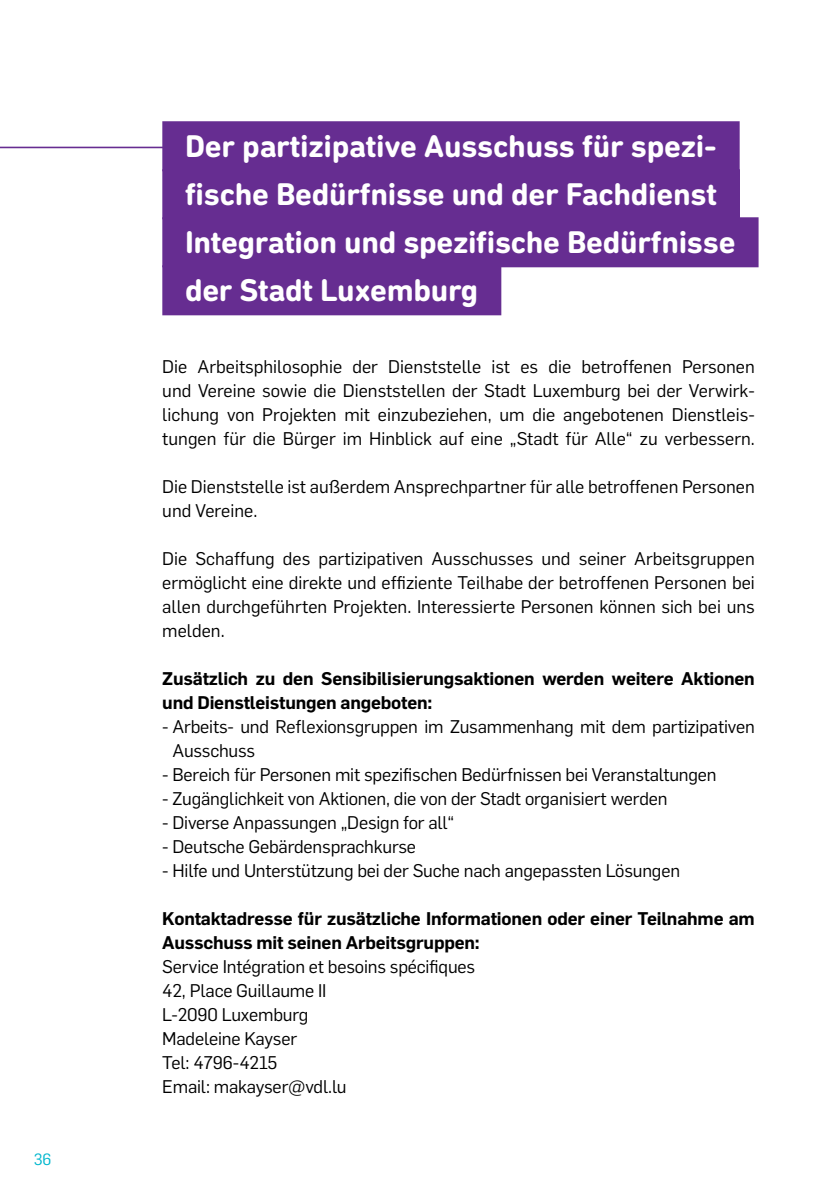
<style>
.page{position:relative;width:840px;height:1191px;background:#fff}
.page>*{position:absolute;margin:0;border:0;box-sizing:border-box;transform-origin:0 0}
.head_justifie{font:700 32px "DIN Next Rounded LT Pro";letter-spacing:-.01em;color:#fff}
.sous-titre{font:18px/24px "Flama";color:#000;text-align:justify}
.intro{font:18px/24px "Flama";letter-spacing:-.01em;color:#000}
.intro-2{font:600 18px/24px "Flama";letter-spacing:-.01em;color:#000}
.t1{font:16px "Flama";color:#00b7ce}
</style>
<div class="page">
<hr style="left:0;top:147px;width:163px;height:1px;background:#662d91">
<div style="left:162px;top:121px;width:577px;height:50px;background:#662d91"></div>
<div style="left:162px;top:169px;width:577px;height:50px;background:#662d91"></div>
<div style="left:162px;top:217px;width:596px;height:50px;background:#662d91"></div>
<div style="left:162px;top:265px;width:339px;height:50px;background:#662d91"></div>
<p class="t1" style="left:34px;top:1147px;width:19px">36</p>
<p class="head_justifie" style="left:185px;top:127px;width:533px">Der partizipative Ausschuss für spezi-</p>
<p class="head_justifie" style="left:185px;top:175px;width:533px">fische Bedürfnisse und der Fachdienst</p>
<p class="head_justifie" style="left:185px;top:223px;width:551px">Integration und spezifische Bedürfnisse</p>
<p class="head_justifie" style="left:185px;top:271px;width:294px">der Stadt Luxemburg</p>
<p class="sous-titre" style="left:162px;top:354px;width:593px">Die Arbeitsphilosophie der Dienststelle ist es die betroffenen Personen und Vereine sowie die Dienststellen der Stadt Luxemburg bei der Verwirk&shy;lichung von Projekten mit einzubeziehen, um die angebotenen Dienstleis&shy;tungen für die Bürger im Hinblick auf eine „Stadt für Alle“ zu verbessern.</p>
<p class="sous-titre" style="left:162px;top:474px;width:593px">Die Dienststelle ist außerdem Ansprechpartner für alle betroffenen Personen und Vereine.</p>
<p class="sous-titre" style="left:162px;top:546px;width:593px">Die Schaffung des partizipativen Ausschusses und seiner Arbeitsgruppen ermöglicht eine direkte und effiziente Teilhabe der betroffenen Personen bei allen durchgeführten Projekten. Interessierte Personen können sich bei uns melden.</p>
<p class="intro-2" style="left:162px;top:666px;width:593px">Zusätzlich zu den Sensibilisierungsaktionen werden weitere Aktionen und Dienstleistungen angeboten:</p>
<p class="intro" style="left:172px;top:714px;width:583px;text-indent:-10px">- Arbeits- und Reflexionsgruppen im Zusammenhang mit dem partizipativen<br>Ausschuss</p>
<p class="intro" style="left:162px;top:762px;width:555px">- Bereich für Personen mit spezifischen Bedürfnissen bei Veranstaltungen</p>
<p class="intro" style="left:162px;top:786px;width:506px">- Zugänglichkeit von Aktionen, die von der Stadt organisiert werden</p>
<p class="intro" style="left:162px;top:810px;width:293px">- Diverse Anpassungen „Design for all“</p>
<p class="intro" style="left:162px;top:834px;width:255px">- Deutsche Gebärdensprachkurse</p>
<p class="intro" style="left:162px;top:858px;width:519px">- Hilfe und Unterstützung bei der Suche nach angepassten Lösungen</p>
<p class="intro-2" style="left:162px;top:906px;width:593px">Kontaktadresse für zusätzliche Informationen oder einer Teilnahme am<br>Ausschuss mit seinen Arbeitsgruppen:</p>
<p class="intro" style="left:162px;top:954px;width:314px">Service Intégration et besoins spécifiques</p>
<p class="intro" style="left:162px;top:978px;width:166px">42, Place Guillaume II</p>
<p class="intro" style="left:162px;top:1002px;width:147px">L-2090 Luxemburg</p>
<p class="intro" style="left:162px;top:1026px;width:136px">Madeleine Kayser</p>
<p class="intro" style="left:162px;top:1050px;width:116px">Tel: 4796-4215</p>
<p class="intro" style="left:162px;top:1074px;width:186px">Email: makayser@vdl.lu</p>
</div>
